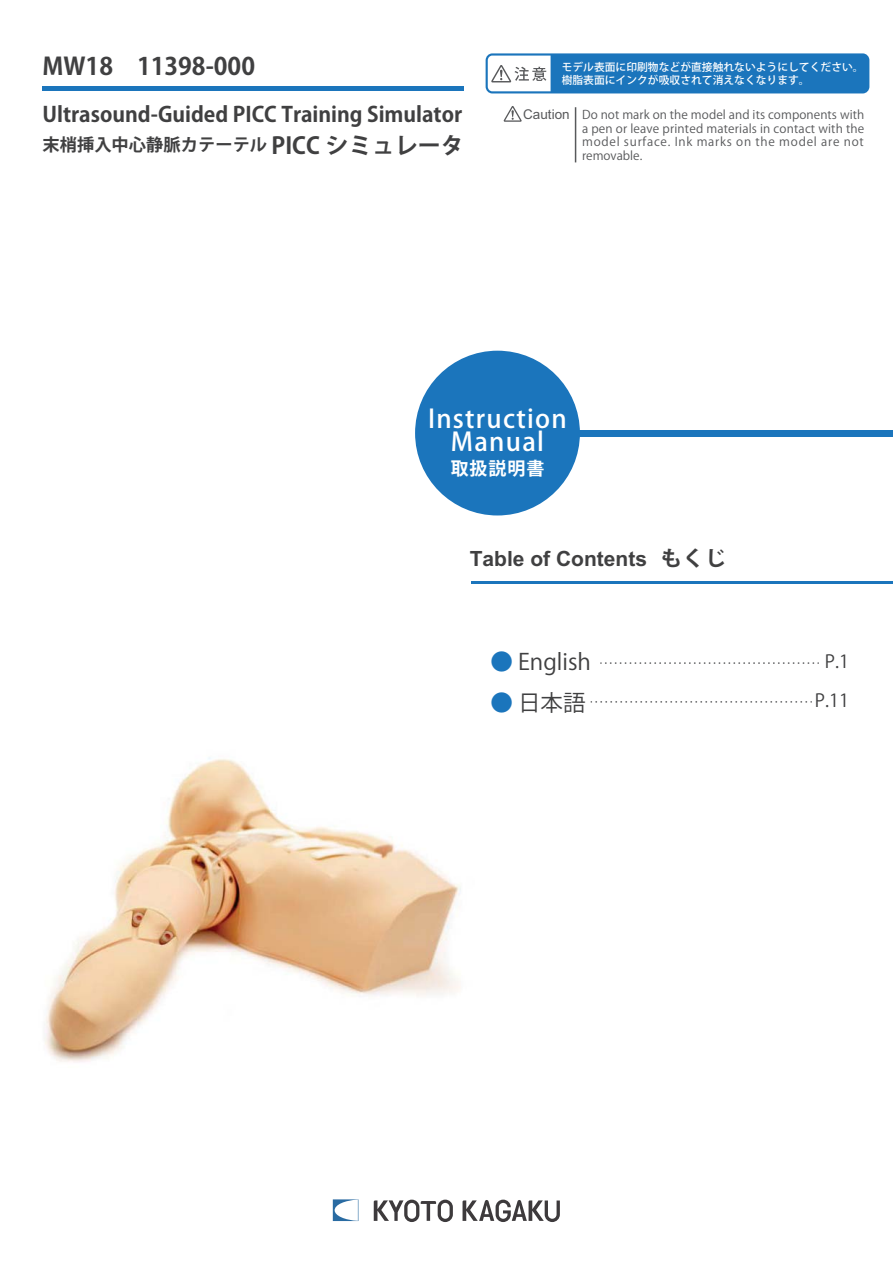
<style>
.page{position:relative;width:893px;height:1263px;background:#fff}
.page>*{position:absolute;margin:0;border:0;box-sizing:border-box;transform-origin:0 0}
.t1{font:25.5px/22.5px "Koz Go Pro Medium 90 msp RKSJ H";letter-spacing:.05em;color:#fff;text-align:center}
.t2{font:24px "Koz Go Pro Bold 90 msp RKSJ H";color:#404041}
.t3{font:22.5px "Koz Go Pro Regular 90 msp RKSJ H";color:#404041}
.t4{font:21px "Koz Go Pro Bold 90 msp RKSJ H";color:#404041}
.t5{font:700 21px "Arial";color:#404041}
.t6{font:18px "Koz Go Pr 6 N Regular 90 msp RKSJ H";color:#404041}
.t7{font:18px "Koz Go Pro Bold 90 msp RKSJ H";letter-spacing:.05em;color:#fff}
.t8{font:17.25px "Koz Go Pro Bold 90 msp RKSJ H";color:#404041}
.t9{font:12px/13.5px "Koz Go Pro Regular 90 msp RKSJ H";letter-spacing:.065em;color:#58595b;text-align:justify}
.t10{font:10.8px/13.8px "Koz Go Pro Medium 90 msp RKSJ H";color:#fff}
.s1{font-family:"Arial";font-size:13.5px}
.s2{font-size:23.1px}
.s3{color:#1b75bc}
</style>
<div class="page">
<div style="left:429px;top:430px;width:464px;height:6px;background:#1b75bc"></div>
<hr style="left:471px;top:581px;width:422px;height:3px;background:#1b75bc">
<div style="left:415px;top:351px;width:165px;height:164px;background:#1b75bc;border-radius:50%"></div>
<div style="left:43px;top:86px;width:421px;height:5px;background:#1b75bc"></div>
<svg style="left:601px;top:662px;width:218px;height:2px"></svg>
<svg style="left:591px;top:701px;width:221px;height:2px"></svg>
<img style="left:44px;top:757px;width:417px;height:305px">
<hr style="left:575px;top:107px;width:1px;height:55px;background:#58595b">
<svg style="left:503px;top:106px;width:19px;height:16px"></svg>
<svg style="left:486px;top:53px;width:383px;height:40px;background:#3c87c3"></svg>
<svg style="left:333px;top:1199px;width:25px;height:22px"></svg>
<svg style="left:374px;top:1200px;width:79px;height:22px"></svg>
<svg style="left:462px;top:1200px;width:98px;height:22px"></svg>
<h2 class="t2" style="left:43px;top:57px;width:214px">MW18　11398-000</h2>
<p class="t10" style="left:562px;top:61px;width:303px">モデル表面に印刷物などが直接触れないようにしてください。樹脂表面にインクが吸収されて消えなくなります。</p>
<h3 class="t4" style="left:43px;top:107px;width:421px">Ultrasound-Guided PICC Training Simulator</h3>
<p class="t9" style="left:582px;top:109px;width:284px;text-indent:-59px"><span class="s1">Caution</span> Do not mark on the model and its components with a pen or leave printed materials in contact with the model surface. Ink marks on the model are not removable.</p>
<h3 class="t8" style="left:43px;top:138px;width:423px">末梢挿入中心静脈カテーテル <span class="s2">PICC シミュレータ</span></h3>
<h1 class="t1" style="left:428px;top:411px;width:140px">Instruction<br>Manual</h1>
<h3 class="t7" style="left:451px;top:461px;width:95px">取扱説明書</h3>
<h3 class="t5" style="left:470px;top:547px;width:179px">Table of Contents</h3>
<h3 class="t4" style="left:661px;top:551px;width:67px">もくじ</h3>
<h3 class="t3" style="left:490px;top:653px;width:102px"><span class="s3">●</span> English</h3>
<h3 class="t6" style="left:825px;top:655px;width:26px">P.1</h3>
<h3 class="t3" style="left:490px;top:694px;width:97px"><span class="s3">●</span> 日本語</h3>
<h3 class="t6" style="left:815px;top:694px;width:36px">P.11</h3>
</div>
